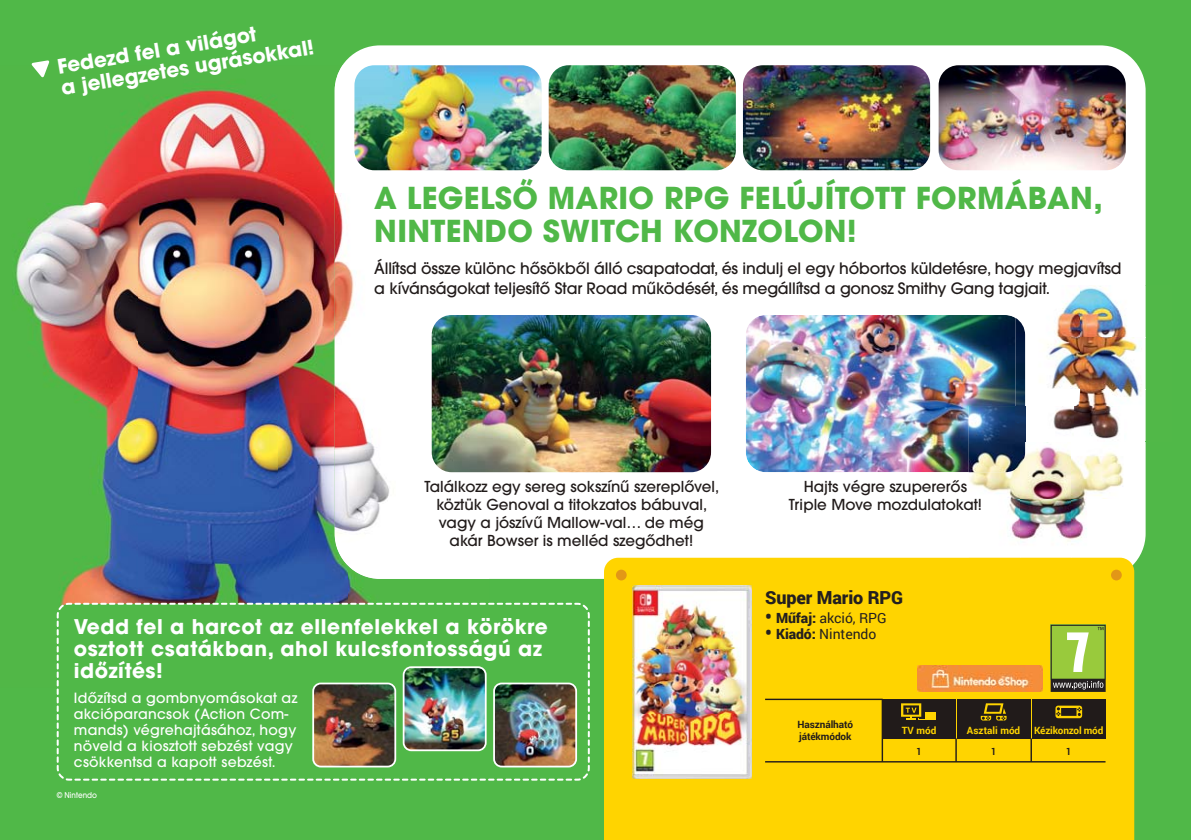
<style>
.page{position:relative;width:1191px;height:840px;background:#fff}
.page>*{position:absolute;margin:0;border:0;box-sizing:border-box;transform-origin:0 0}
.t1{font:700 30px/33px "ITC Avant Garde Pro";letter-spacing:.01em;color:#50b848}
.t2{font:700 20.2px/22.2px "ITC Avant Garde Pro";letter-spacing:.03em;color:#fff}
.t3{font:700 20px/21.8px "ITC Avant Garde Pro";color:#fff}
.t4{font:900 18px "Roboto";letter-spacing:-.005em;color:#231f20}
.t5{font:500 15.6px/20px "ITC Avant Garde Pro";letter-spacing:-.01em;color:#211b1a}
.t6{font:500 15px/18px "ITC Avant Garde Pro";color:#211b1a;text-align:center}
.t7{font:500 14px/16px "ITC Avant Garde Pro";letter-spacing:.02em;color:#fff}
.t8{font:14px "Roboto";letter-spacing:-.005em;color:#231f20}
.t9{font:700 10px "Roboto";letter-spacing:-.01em;color:#ffd400}
.t10{font:700 10px/12px "Roboto";letter-spacing:-.01em;color:#211b1a}
.t11{font:700 10px "Roboto";letter-spacing:-.01em;color:#211b1a;scale:.9 1}
.t12{font:500 8px "ITC Avant Garde Pro";color:#fff;scale:.9 1}
.s1{font-weight:900;font-size:18px}
.s2{font-weight:900}
</style>
<div class="page">
<div style="left:0;top:0;width:1191px;height:839px;background:#50b848"></div>
<div style="left:334px;top:45px;width:811px;height:533px;background:#fff;border-radius:45px"></div>
<div style="left:604px;top:557px;width:530px;height:282px;background:#ffd400"></div>
<div style="left:1111px;top:569px;width:10px;height:11px;background:#e29717;border-radius:50%"></div>
<div style="left:616px;top:569px;width:10px;height:11px;background:#e29717;border-radius:50%"></div>
<img style="left:15px;top:89px;width:334px;height:512px">
<img style="left:349px;top:578px;width:140px;height:23px">
<img style="left:334px;top:65px;width:155px;height:513px">
<img style="left:432px;top:315px;width:279px;height:157px;border-radius:20px">
<img style="left:746px;top:315px;width:269px;height:157px">
<img style="left:354px;top:65px;width:187px;height:105px;border-radius:20px">
<img style="left:549px;top:65px;width:187px;height:105px;border-radius:20px">
<img style="left:743px;top:65px;width:187px;height:105px;border-radius:20px">
<img style="left:938px;top:65px;width:187px;height:105px;border-radius:20px">
<img style="left:632px;top:585px;width:119px;height:193px">
<svg style="left:56px;top:601px;width:534px;height:180px"></svg>
<img style="left:968px;top:472px;width:52px;height:67px">
<img style="left:1020px;top:441px;width:103px;height:100px">
<img style="left:968px;top:557px;width:155px;height:3px">
<img style="left:968px;top:406px;width:57px;height:66px">
<img style="left:1145px;top:285px;width:1px;height:156px">
<img style="left:1025px;top:286px;width:102px;height:51px">
<img style="left:1025px;top:337px;width:114px;height:52px">
<img style="left:1025px;top:389px;width:55px;height:17px">
<img style="left:1080px;top:389px;width:61px;height:17px">
<img style="left:1015px;top:318px;width:10px;height:88px">
<img style="left:1015px;top:406px;width:104px;height:35px">
<img style="left:313px;top:683px;width:82px;height:83px;border-radius:8px">
<div style="left:312px;top:682px;width:84px;height:85px;border:2px solid #fff;border-radius:8px"></div>
<img style="left:403px;top:666px;width:83px;height:83px;border-radius:8px">
<div style="left:403px;top:666px;width:83px;height:84px;border:2px solid #fff;border-radius:8px"></div>
<img style="left:494px;top:683px;width:82px;height:83px;border-radius:8px">
<div style="left:493px;top:682px;width:84px;height:85px;border:2px solid #fff;border-radius:8px"></div>
<svg style="left:1050px;top:624px;width:55px;height:67px;background:#91b153"></svg>
<img style="left:917px;top:664px;width:125px;height:27px">
<svg style="left:31px;top:60px;width:19px;height:18px"></svg>
<div style="left:881px;top:698px;width:74px;height:40px;background:#211b1a"></div>
<svg style="left:901px;top:703px;width:35px;height:16px"></svg>
<div style="left:956px;top:698px;width:74px;height:40px;background:#211b1a"></div>
<svg style="left:980px;top:703px;width:26px;height:17px"></svg>
<div style="left:1032px;top:698px;width:73px;height:40px;background:#211b1a"></div>
<svg style="left:1055px;top:705px;width:27px;height:12px"></svg>
<hr style="left:765px;top:760px;width:340px;height:2px;background:#211b1a">
<hr style="left:765px;top:698px;width:117px;height:1px;background:#211b1a">
<svg style="left:955px;top:738px;width:1px;height:23px"></svg>
<hr style="left:881px;top:699px;width:2px;height:62px;background:#211b1a">
<hr style="left:1030px;top:738px;width:2px;height:23px;background:#211b1a">
<h3 class="t3" style="left:56px;top:56px;width:258px;rotate:-9deg">Fedezd fel a világot<br>a jellegzetes ugrásokkal!</h3>
<h1 class="t1" style="left:374px;top:182px;width:730px">A LEGELSŐ MARIO RPG FELÚJÍTOTT FORMÁBAN,<br>NINTENDO SWITCH KONZOLON!</h1>
<p class="t5" style="left:374px;top:259px;width:749px">Állítsd össze különc hősökből álló csapatodat, és indulj el egy hóbortos küldetésre, hogy megjavítsd a kívánságokat teljesítő Star Road működését, és megállítsd a gonosz Smithy Gang tagjait.</p>
<p class="t6" style="left:424px;top:478px;width:296px">Találkozz egy sereg sokszínű szereplővel, köztük Genoval a titokzatos bábuval, vagy a jószívű Mallow-val… de még akár Bowser is melléd szegődhet!</p>
<p class="t6" style="left:788px;top:478px;width:195px">Hajts végre szupererős<br>Triple Move mozdulatokat!</p>
<h2 class="t2" style="left:74px;top:616px;width:476px">Vedd fel a harcot az ellenfelekkel a körökre osztott csatákban, ahol kulcsfontosságú az időzítés!</h2>
<p class="t7" style="left:74px;top:690px;width:225px">Időzítsd a gombnyomásokat az akcióparancsok (Action Com&shy;mands) végrehajtásához, hogy növeld a kiosztott sebzést vagy csökkentsd a kapott sebzést.</p>
<p class="t12" style="left:57px;top:790px;width:46px">© Nintendo</p>
<p class="t4" style="left:765px;top:585px;width:139px">Super Mario RPG</p>
<p class="t8" style="left:765px;top:608px;width:123px"><span class="s1">•</span> <span class="s2">Műfaj:</span> akció, RPG</p>
<p class="t8" style="left:765px;top:624px;width:113px"><span class="s1">•</span> <span class="s2">Kiadó:</span> Nintendo</p>
<p class="t10" style="left:797px;top:718px;width:57px">Használható játékmódok</p>
<p class="t9" style="left:901px;top:723px;width:36px">TV mód</p>
<p class="t9" style="left:967px;top:723px;width:55px">Asztali mód</p>
<p class="t9" style="left:1034px;top:723px;width:71px">Kézikonzol mód</p>
<p class="t11" style="left:916px;top:744px;width:7px">1</p>
<p class="t11" style="left:991px;top:744px;width:7px">1</p>
<p class="t11" style="left:1066px;top:744px;width:7px">1</p>
</div>
